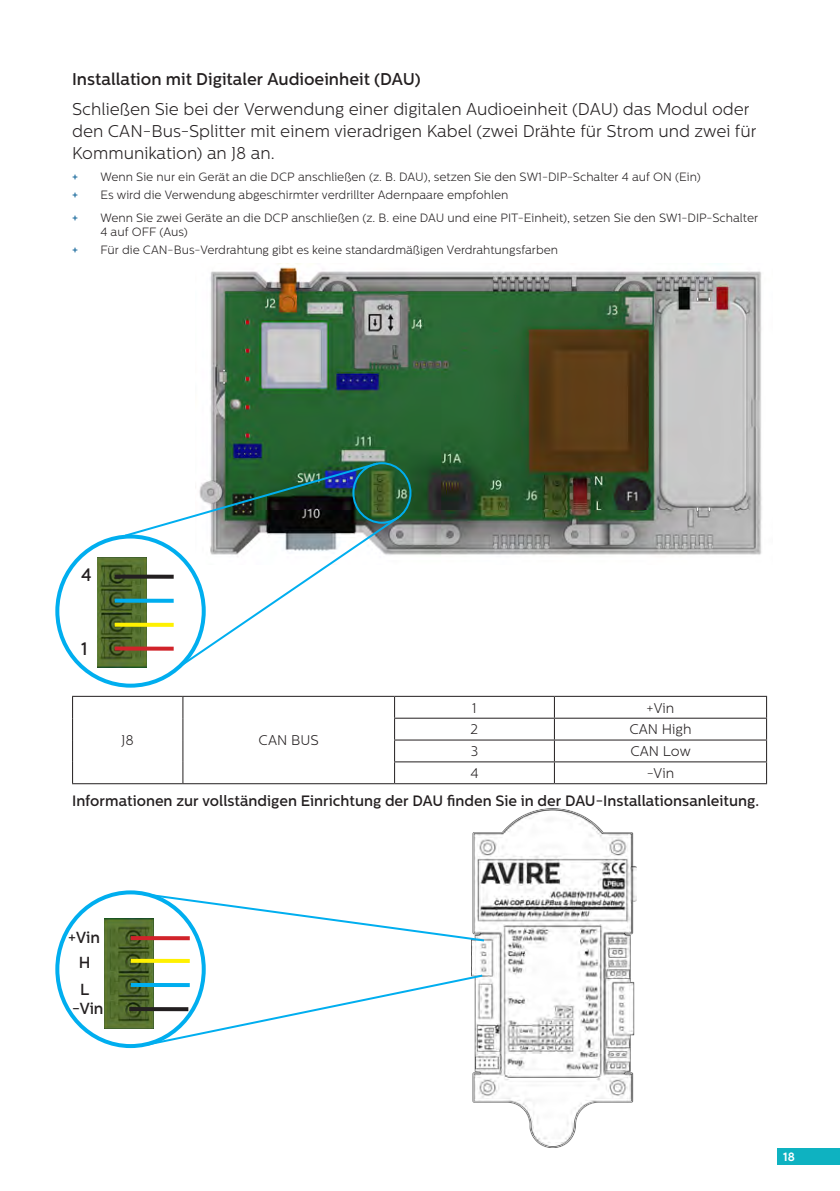
<style>
.page{position:relative;width:840px;height:1191px;background:#fff}
.page>*{position:absolute;margin:0;border:0;box-sizing:border-box;transform-origin:0 0}
._04_subhead_8_5_11{font:500 18px "Centrale Sans";color:#231f20}
._04_Body_text_8_5_11{font:300 17px/22px "Centrale Sans";color:#231f20}
._04_subhead_8_5_11-2{font:500 17px "Centrale Sans";color:#231f20}
._04_subhead_8_5_11-3{font:500 16px "Centrale Sans";color:#231f20}
._04_subhead_8_5_11-4{font:500 15px "Centrale Sans";color:#231f20}
._04_subhead_8_5_11-5{font:300 14px "Centrale Sans";color:#231f20}
.t1{font:300 12px/14px "Centrale Sans";color:#231f20}
.t2{font:500 12px "Centrale Sans";color:#015a92}
.t3{font:700 12px "Centrale Sans";color:#fff}
</style>
<div class="page">
<div style="left:777px;top:1148px;width:62px;height:16px;background:#0eb2c1"></div>
<img style="left:471px;top:808px;width:165px;height:339px">
<img style="left:105px;top:919px;width:49px;height:109px">
<img style="left:210px;top:267px;width:552px;height:288px">
<svg style="left:123px;top:461px;width:278px;height:208px"></svg>
<img style="left:97px;top:558px;width:49px;height:109px">
<svg style="left:115px;top:646px;width:58px;height:4px"></svg>
<div style="left:115px;top:622px;width:58px;height:5px;background:#fff101"></div>
<div style="left:115px;top:598px;width:58px;height:5px;background:#00aeef"></div>
<div style="left:115px;top:574px;width:58px;height:5px;background:#231f20"></div>
<div style="left:352px;top:462px;width:59px;height:62px;border:2px solid #00aeef;border-radius:50%"></div>
<div style="left:55px;top:890px;width:151px;height:158px;border:4px solid #00aeef;border-radius:50%"></div>
<svg style="left:139px;top:891px;width:347px;height:51px"></svg>
<svg style="left:143px;top:973px;width:341px;height:74px"></svg>
<hr style="left:72px;top:783px;width:111px;height:1px;background:#231f20">
<hr style="left:183px;top:783px;width:211px;height:1px;background:#231f20">
<hr style="left:72px;top:696px;width:111px;height:1px;background:#231f20">
<hr style="left:183px;top:696px;width:211px;height:1px;background:#231f20">
<svg style="left:72px;top:697px;width:1px;height:86px"></svg>
<svg style="left:182px;top:697px;width:1px;height:86px"></svg>
<hr style="left:394px;top:696px;width:160px;height:1px;background:#231f20">
<hr style="left:554px;top:696px;width:212px;height:1px;background:#231f20">
<hr style="left:394px;top:717px;width:160px;height:1px;background:#231f20">
<hr style="left:554px;top:717px;width:212px;height:1px;background:#231f20">
<hr style="left:394px;top:739px;width:160px;height:1px;background:#231f20">
<hr style="left:554px;top:739px;width:212px;height:1px;background:#231f20">
<hr style="left:394px;top:761px;width:160px;height:1px;background:#231f20">
<svg style="left:394px;top:697px;width:1px;height:86px"></svg>
<hr style="left:554px;top:761px;width:212px;height:1px;background:#231f20">
<svg style="left:553px;top:697px;width:1px;height:86px"></svg>
<hr style="left:394px;top:783px;width:160px;height:1px;background:#231f20">
<hr style="left:554px;top:783px;width:212px;height:1px;background:#231f20">
<svg style="left:131px;top:936px;width:59px;height:4px"></svg>
<div style="left:131px;top:958px;width:59px;height:5px;background:#fff101"></div>
<svg style="left:129px;top:1007px;width:59px;height:4px"></svg>
<hr style="left:131px;top:983px;width:59px;height:4px;background:#00aeef">
<p class="_04_subhead_8_5_11-2" style="left:72px;top:69px;width:350px">Installation mit Digitaler Audioeinheit (DAU)</p>
<p class="_04_Body_text_8_5_11" style="left:72px;top:98px;width:685px">Schließen Sie bei der Verwendung einer digitalen Audioeinheit (DAU) das Modul oder den CAN-Bus-Splitter mit einem vieradrigen Kabel (zwei Drähte für Strom und zwei für<br>Kommunikation) an J8 an.</p>
<p class="t2" style="left:72px;top:169px;width:7px">+</p>
<p class="t1" style="left:100px;top:169px;width:601px">Wenn Sie nur ein Gerät an die DCP anschließen (z. B. DAU), setzen Sie den SW1-DIP-Schalter 4 auf ON (Ein)</p>
<p class="t2" style="left:72px;top:188px;width:7px">+</p>
<p class="t1" style="left:100px;top:188px;width:409px">Es wird die Verwendung abgeschirmter verdrillter Adernpaare empfohlen</p>
<p class="t2" style="left:72px;top:210px;width:7px">+</p>
<p class="t1" style="left:100px;top:210px;width:659px">Wenn Sie zwei Geräte an die DCP anschließen (z. B. eine DAU und eine PIT-Einheit), setzen Sie den SW1-DIP-Schalter<br>4 auf OFF (Aus)</p>
<p class="t2" style="left:72px;top:243px;width:7px">+</p>
<p class="t1" style="left:100px;top:243px;width:459px">Für die CAN-Bus-Verdrahtung gibt es keine standardmäßigen Verdrahtungsfarben</p>
<p class="_04_subhead_8_5_11" style="left:81px;top:564px;width:12px">4</p>
<p class="_04_subhead_8_5_11" style="left:81px;top:638px;width:8px">1</p>
<p class="_04_subhead_8_5_11-5" style="left:121px;top:732px;width:14px">J8</p>
<p class="_04_subhead_8_5_11-5" style="left:258px;top:732px;width:62px">CAN BUS</p>
<p class="_04_subhead_8_5_11-5" style="left:472px;top:700px;width:6px">1</p>
<p class="_04_subhead_8_5_11-5" style="left:646px;top:700px;width:29px">+Vin</p>
<p class="_04_subhead_8_5_11-5" style="left:470px;top:721px;width:9px">2</p>
<p class="_04_subhead_8_5_11-5" style="left:629px;top:721px;width:64px">CAN High</p>
<p class="_04_subhead_8_5_11-5" style="left:470px;top:743px;width:9px">3</p>
<p class="_04_subhead_8_5_11-5" style="left:630px;top:743px;width:62px">CAN Low</p>
<p class="_04_subhead_8_5_11-5" style="left:470px;top:765px;width:10px">4</p>
<p class="_04_subhead_8_5_11-5" style="left:646px;top:765px;width:29px">-Vin</p>
<p class="_04_subhead_8_5_11-4" style="left:72px;top:792px;width:688px">Informationen zur vollständigen Einrichtung der DAU finden Sie in der DAU-Installationsanleitung.</p>
<p class="_04_subhead_8_5_11-3" style="left:68px;top:927px;width:33px">+Vin</p>
<p class="_04_subhead_8_5_11-3" style="left:79px;top:953px;width:13px">H</p>
<p class="_04_subhead_8_5_11-3" style="left:72px;top:999px;width:33px">-Vin</p>
<p class="_04_subhead_8_5_11-3" style="left:80px;top:980px;width:11px">L</p>
<p class="t3" style="left:782px;top:1149px;width:13px">18</p>
</div>
